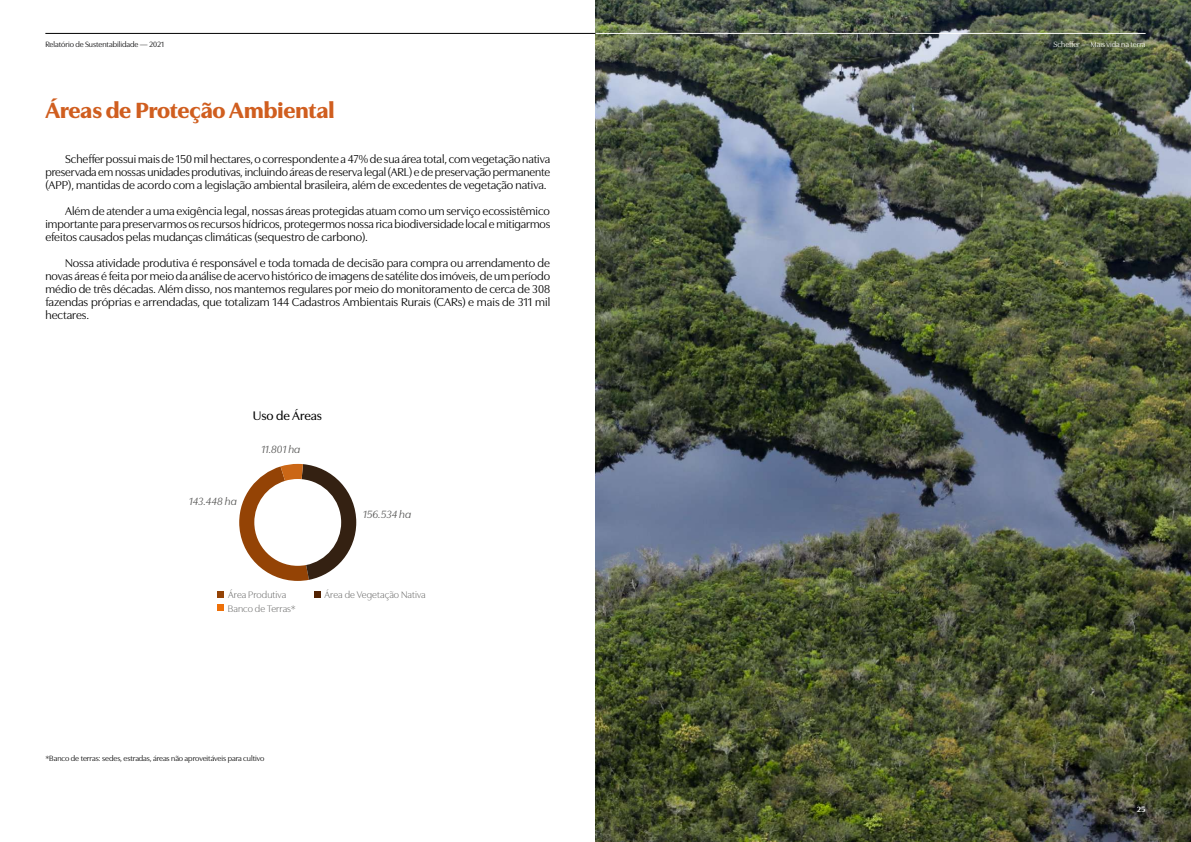
<style>
.page{position:relative;width:1191px;height:842px;background:#fff}
.page>*{position:absolute;margin:0;border:0;box-sizing:border-box;transform-origin:0 0}
.t1{font:900 23px "Utile Display";letter-spacing:-.005em;color:#d05e1f}
.t2{font:500 13px "Utile Display";color:#000}
.t3{font:12px/13px "Utile Display";color:#000;text-align:justify}
.t4{font:italic 11px "Utile Display";letter-spacing:-.005em;color:#575756}
.t5{font:300 10px "Utile Display";color:#575756}
.t6{font:8px "Utile Display";letter-spacing:-.005em;color:#000}
.t7{font:8px "Utile Display";color:#020203}
.t8{font:8px "Utile Display";color:#fff}
.t9{font:700 8px "Utile Display";color:#fff}
</style>
<div class="page">
<img style="left:595px;top:0;width:596px;height:842px">
<svg style="left:239px;top:464px;width:117px;height:117px"></svg>
<div style="left:217px;top:604px;width:7px;height:7px;background:#ed7009"></div>
<div style="left:217px;top:591px;width:7px;height:6px;background:#944305"></div>
<svg style="left:314px;top:591px;width:6px;height:6px"></svg>
<hr style="left:595px;top:33px;width:550px;height:1px;background:#fff">
<hr style="left:45px;top:33px;width:550px;height:1px;background:#000">
<p class="t7" style="left:45px;top:38px;width:120px">Relatório de Sustentabilidade — 2021</p>
<p class="t8" style="left:1053px;top:38px;width:94px">Scheffer — Mais vida na terra</p>
<h1 class="t1" style="left:45px;top:92px;width:290px">Áreas de Proteção Ambiental</h1>
<p class="t3" style="left:45px;top:151px;width:506px;text-indent:20px">Scheffer possui mais de 150 mil hectares, o correspondente a 47% de sua área total, com vegetação nativa preservada em nossas unidades produtivas, incluindo áreas de reserva legal (ARL) e de preservação permanente (APP), mantidas de acordo com a legislação ambiental brasileira, além de excedentes de vegetação nativa.</p>
<p class="t3" style="left:45px;top:203px;width:506px;text-indent:20px">Além de atender a uma exigência legal, nossas áreas protegidas atuam como um serviço ecossistêmico importante para preservarmos os recursos hídricos, protegermos nossa rica biodiversidade local e mitigarmos efeitos causados pelas mudanças climáticas (sequestro de carbono).</p>
<p class="t3" style="left:45px;top:255px;width:506px;text-indent:20px">Nossa atividade produtiva é responsável e toda tomada de decisão para compra ou arrendamento de novas áreas é feita por meio da análise de acervo histórico de imagens de satélite dos imóveis, de um período médio de três décadas. Além disso, nos mantemos regulares por meio do monitoramento de cerca de 308 fazendas próprias e arrendadas, que totalizam 144 Cadastros Ambientais Rurais (CARs) e mais de 311 mil hectares.</p>
<p class="t2" style="left:253px;top:406px;width:71px">Uso de Áreas</p>
<p class="t4" style="left:189px;top:493px;width:49px">143.448 ha</p>
<p class="t4" style="left:261px;top:441px;width:41px">11.801 ha</p>
<p class="t4" style="left:363px;top:506px;width:50px">156.534 ha</p>
<p class="t5" style="left:228px;top:586px;width:60px">Área Produtiva</p>
<p class="t5" style="left:324px;top:586px;width:103px">Área de Vegetação Nativa</p>
<p class="t5" style="left:228px;top:600px;width:69px">Banco de Terras*</p>
<p class="t6" style="left:45px;top:752px;width:221px">*Banco de terras: sedes, estradas, áreas não aproveitáveis para cultivo</p>
<p class="t9" style="left:1136px;top:803px;width:10px">25</p>
</div>
